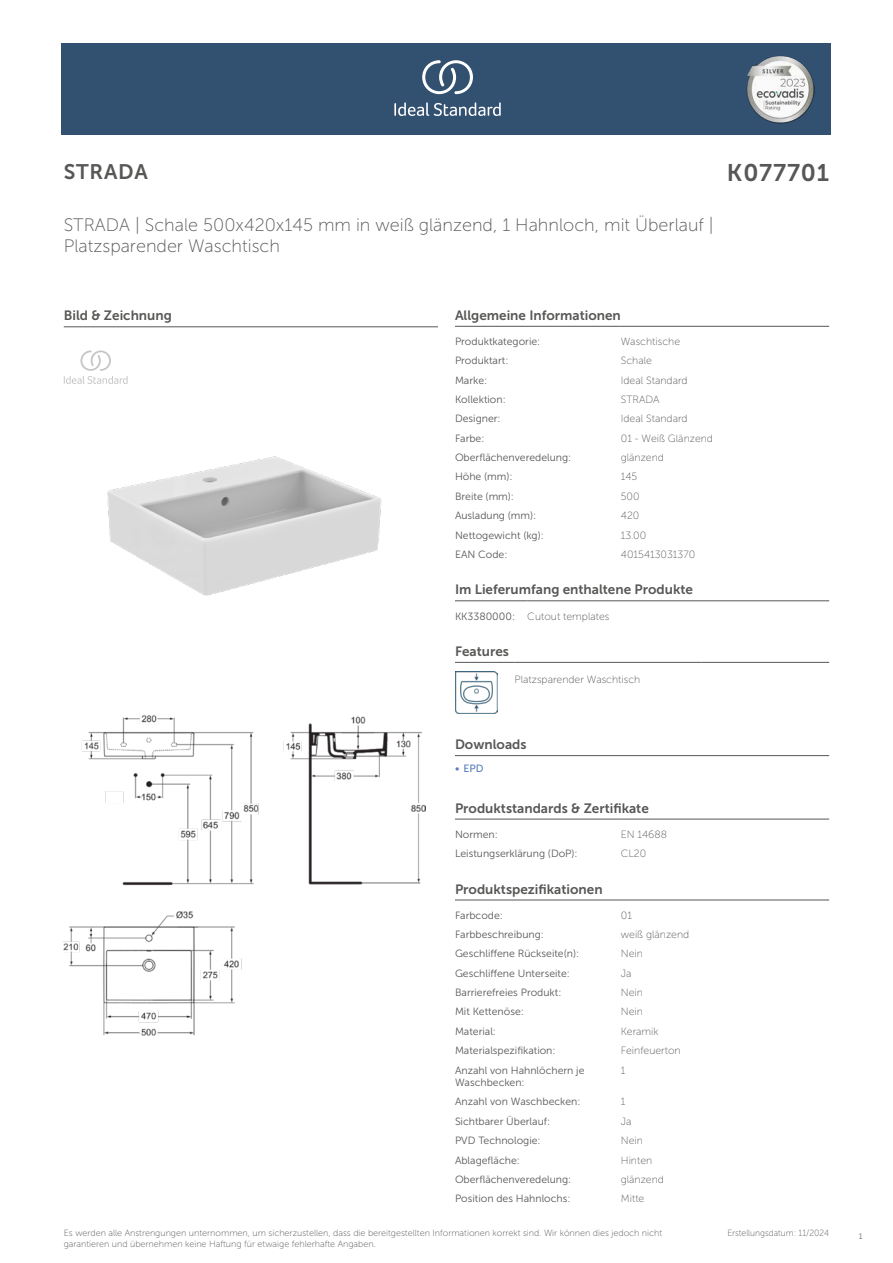
<style>
.page{position:relative;width:893px;height:1263px;background:#fff}
.page>*{position:absolute;margin:0;border:0;box-sizing:border-box;transform-origin:0 0}
.t1{font:24px "Museo Sans 700";letter-spacing:.035em;color:#575756}
.t2{font:21px "Museo Sans 700";letter-spacing:.035em;color:#575756}
.t3{font:18px/21.6px "Museo Sans 100";color:#575756}
.t4{font:13.5px "Museo Sans 700";color:#575756}
.t5{font:10.5px/12.6px "Museo Sans 300";color:#575756}
.t6{font:10.5px "Museo Sans 100";color:#575756}
.t7{font:10.5px "Museo Sans 500";color:#5b7ebf}
.t8{font:9px/10.8px "Museo Sans 100";color:#575756}
.t9{font:9px "Museo Sans 100";color:#575756;scale:.95 1}
.t10{font:300 9px "Calibri";color:#575756;scale:.95 1}
.s1{font-family:"Museo Sans 300"}
</style>
<div class="page">
<div style="left:62px;top:43px;width:769px;height:91px;background:#325070"></div>
<hr style="left:455px;top:326px;width:166px;height:1px;background:#575756">
<hr style="left:621px;top:326px;width:208px;height:1px;background:#575756">
<hr style="left:455px;top:600px;width:72px;height:1px;background:#575756">
<hr style="left:527px;top:600px;width:302px;height:1px;background:#575756">
<hr style="left:455px;top:662px;width:59px;height:1px;background:#575756">
<hr style="left:514px;top:662px;width:128px;height:1px;background:#575756">
<hr style="left:642px;top:662px;width:60px;height:1px;background:#575756">
<hr style="left:702px;top:662px;width:127px;height:1px;background:#575756">
<img style="left:455px;top:671px;width:42px;height:43px">
<hr style="left:455px;top:755px;width:187px;height:1px;background:#575756">
<hr style="left:642px;top:755px;width:187px;height:1px;background:#575756">
<hr style="left:455px;top:819px;width:166px;height:1px;background:#575756">
<hr style="left:621px;top:819px;width:208px;height:1px;background:#575756">
<hr style="left:455px;top:900px;width:166px;height:1px;background:#575756">
<hr style="left:621px;top:900px;width:208px;height:1px;background:#575756">
<img style="left:64px;top:715px;width:361px;height:321px">
<hr style="left:64px;top:327px;width:374px;height:1px;background:#575756">
<svg style="left:64px;top:350px;width:64px;height:34px"></svg>
<img style="left:107px;top:456px;width:275px;height:140px">
<svg style="left:394px;top:102px;width:107px;height:14px"></svg>
<svg style="left:422px;top:60px;width:51px;height:34px"></svg>
<img style="left:746px;top:56px;width:68px;height:67px">
<h2 class="t2" style="left:64px;top:160px;width:86px">STRADA</h2>
<h1 class="t1" style="left:727px;top:160px;width:104px">K077701</h1>
<h3 class="t3" style="left:64px;top:214px;width:651px">STRADA | Schale 500x420x145 mm in weiß glänzend, 1 Hahnloch, mit Überlauf |<br>Platzsparender Waschtisch</h3>
<p class="t4" style="left:64px;top:308px;width:110px">Bild &amp; Zeichnung</p>
<p class="t4" style="left:455px;top:308px;width:167px">Allgemeine Informationen</p>
<p class="t5" style="left:455px;top:335px;width:87px">Produktkategorie:</p>
<p class="t6" style="left:621px;top:336px;width:61px">Waschtische</p>
<p class="t5" style="left:455px;top:354px;width:55px">Produktart:</p>
<p class="t6" style="left:621px;top:355px;width:33px">Schale</p>
<p class="t5" style="left:455px;top:374px;width:34px">Marke:</p>
<p class="t6" style="left:621px;top:374px;width:68px">Ideal Standard</p>
<p class="t5" style="left:455px;top:393px;width:52px">Kollektion:</p>
<p class="t6" style="left:621px;top:394px;width:40px">STRADA</p>
<p class="t5" style="left:455px;top:413px;width:47px">Designer:</p>
<p class="t6" style="left:621px;top:413px;width:68px">Ideal Standard</p>
<p class="t5" style="left:455px;top:432px;width:31px">Farbe:</p>
<p class="t6" style="left:621px;top:433px;width:94px">01 - Weiß Glänzend</p>
<p class="t5" style="left:455px;top:451px;width:118px">Oberflächenveredelung:</p>
<p class="t6" style="left:621px;top:452px;width:45px">glänzend</p>
<p class="t5" style="left:455px;top:471px;width:59px">Höhe (mm):</p>
<p class="t6" style="left:621px;top:471px;width:18px">145</p>
<p class="t5" style="left:455px;top:490px;width:61px">Breite (mm):</p>
<p class="t6" style="left:621px;top:491px;width:20px">500</p>
<p class="t5" style="left:455px;top:509px;width:83px">Ausladung (mm):</p>
<p class="t6" style="left:621px;top:510px;width:20px">420</p>
<p class="t5" style="left:455px;top:529px;width:90px">Nettogewicht (kg):</p>
<p class="t6" style="left:621px;top:529px;width:27px">13.00</p>
<p class="t5" style="left:455px;top:548px;width:54px">EAN Code:</p>
<p class="t6" style="left:621px;top:549px;width:76px">4015413031370</p>
<p class="t4" style="left:455px;top:582px;width:240px">Im Lieferumfang enthaltene Produkte</p>
<p class="t6" style="left:455px;top:610px;width:156px"><span class="s1">KK3380000:</span> Cutout templates</p>
<p class="t4" style="left:455px;top:644px;width:55px">Features</p>
<p class="t6" style="left:514px;top:674px;width:127px">Platzsparender Waschtisch</p>
<p class="t4" style="left:455px;top:737px;width:73px">Downloads</p>
<p class="t7" style="left:455px;top:763px;width:30px">• EPD</p>
<p class="t4" style="left:455px;top:800px;width:195px">Produktstandards &amp; Zertifikate</p>
<p class="t5" style="left:455px;top:828px;width:44px">Normen:</p>
<p class="t6" style="left:621px;top:828px;width:48px">EN 14688</p>
<p class="t5" style="left:455px;top:847px;width:124px">Leistungserklärung (DoP):</p>
<p class="t6" style="left:621px;top:848px;width:27px">CL20</p>
<p class="t4" style="left:455px;top:881px;width:149px">Produktspezifikationen</p>
<p class="t5" style="left:455px;top:909px;width:49px">Farbcode:</p>
<p class="t6" style="left:621px;top:909px;width:13px">01</p>
<p class="t5" style="left:455px;top:928px;width:90px">Farbbeschreibung:</p>
<p class="t6" style="left:621px;top:929px;width:70px">weiß glänzend</p>
<p class="t5" style="left:455px;top:947px;width:126px">Geschliffene Rückseite(n):</p>
<p class="t6" style="left:621px;top:948px;width:24px">Nein</p>
<p class="t5" style="left:455px;top:967px;width:116px">Geschliffene Unterseite:</p>
<p class="t6" style="left:621px;top:967px;width:12px">Ja</p>
<p class="t5" style="left:455px;top:986px;width:108px">Barrierefreies Produkt:</p>
<p class="t6" style="left:621px;top:987px;width:24px">Nein</p>
<p class="t5" style="left:455px;top:1006px;width:70px">Mit Kettenöse:</p>
<p class="t6" style="left:621px;top:1006px;width:24px">Nein</p>
<p class="t5" style="left:455px;top:1025px;width:43px">Material:</p>
<p class="t6" style="left:621px;top:1026px;width:39px">Keramik</p>
<p class="t5" style="left:455px;top:1044px;width:102px">Materialspezifikation:</p>
<p class="t6" style="left:621px;top:1045px;width:61px">Feinfeuerton</p>
<p class="t5" style="left:455px;top:1064px;width:131px">Anzahl von Hahnlöchern je<br>Waschbecken:</p>
<p class="t6" style="left:621px;top:1064px;width:6px">1</p>
<p class="t5" style="left:455px;top:1096px;width:127px">Anzahl von Waschbecken:</p>
<p class="t6" style="left:621px;top:1096px;width:6px">1</p>
<p class="t5" style="left:455px;top:1115px;width:97px">Sichtbarer Überlauf:</p>
<p class="t6" style="left:621px;top:1116px;width:12px">Ja</p>
<p class="t5" style="left:455px;top:1134px;width:87px">PVD Technologie:</p>
<p class="t6" style="left:621px;top:1135px;width:24px">Nein</p>
<p class="t5" style="left:455px;top:1154px;width:66px">Ablagefläche:</p>
<p class="t6" style="left:621px;top:1154px;width:33px">Hinten</p>
<p class="t5" style="left:455px;top:1173px;width:118px">Oberflächenveredelung:</p>
<p class="t6" style="left:621px;top:1174px;width:45px">glänzend</p>
<p class="t5" style="left:455px;top:1192px;width:117px">Position des Hahnlochs:</p>
<p class="t6" style="left:621px;top:1193px;width:25px">Mitte</p>
<p class="t8" style="left:64px;top:1227px;width:600px">Es werden alle Anstrengungen unternommen, um sicherzustellen, dass die bereitgestellten Informationen korrekt sind. Wir können dies jedoch nicht garantieren und übernehmen keine Haftung für etwaige fehlerhafte Angaben.</p>
<p class="t9" style="left:727px;top:1228px;width:109px">Erstellungsdatum: 11/2024</p>
<p class="t10" style="left:858px;top:1230px;width:6px">1</p>
</div>
